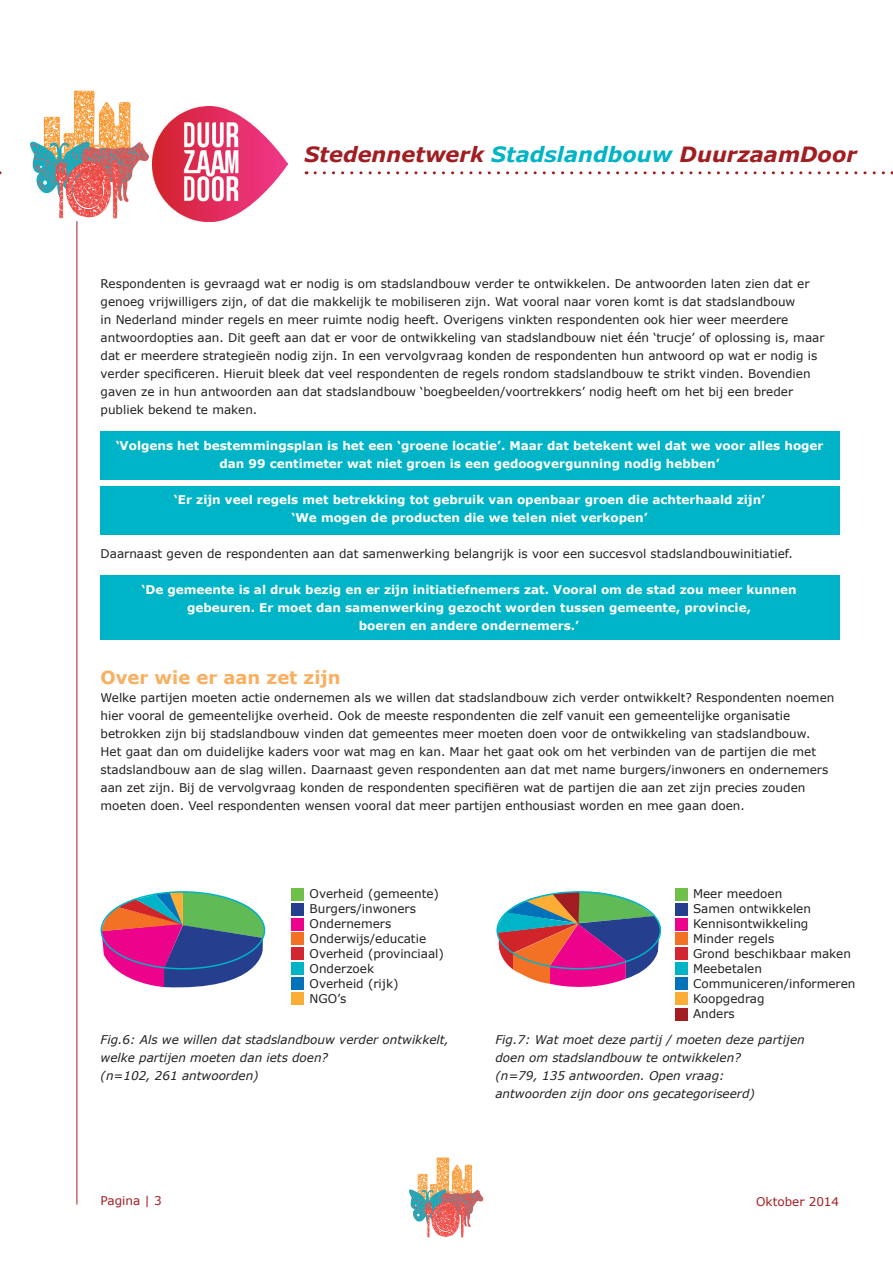
<style>
.page{position:relative;width:893px;height:1263px;background:#fff}
.page>*{position:absolute;margin:0;border:0;box-sizing:border-box;transform-origin:0 0}
.t1{font:italic 700 21px "Verdana";color:#a21d21}
.t2{font:700 18px "Verdana";color:#faaf60}
.t3{font:12px/15px "Verdana";color:#231f20}
.t4{font:700 12px/18px "Verdana";color:#fff;text-align:center}
.t5{font:italic 12px/18px "Verdana";color:#231f20}
.t6{font:12px "Verdana";color:#a21d21}
.s1{color:#00b4c7}
</style>
<div class="page">
<svg style="left:315px;top:171px;width:578px;height:3px"></svg>
<img style="left:409px;top:1157px;width:75px;height:81px">
<img style="left:30px;top:91px;width:119px;height:128px">
<img style="left:152px;top:107px;width:136px;height:114px">
<div style="left:101px;top:431px;width:739px;height:48px;background:#00b4c7"></div>
<div style="left:101px;top:486px;width:739px;height:49px;background:#00b4c7"></div>
<div style="left:101px;top:575px;width:739px;height:65px;background:#00b4c7"></div>
<hr style="left:77px;top:221px;width:1px;height:983px;background:#a21d21">
<div style="left:291px;top:947px;width:13px;height:12px;background:#d42532"></div>
<div style="left:291px;top:932px;width:13px;height:13px;background:#f37124"></div>
<div style="left:291px;top:918px;width:13px;height:12px;background:#ed028c"></div>
<div style="left:291px;top:903px;width:13px;height:13px;background:#253f8e"></div>
<div style="left:291px;top:888px;width:13px;height:13px;background:#6fbf49"></div>
<div style="left:291px;top:962px;width:13px;height:13px;background:#00b4c7"></div>
<div style="left:291px;top:977px;width:13px;height:13px;background:#0372bb"></div>
<div style="left:291px;top:992px;width:13px;height:13px;background:#fbad36"></div>
<div style="left:675px;top:947px;width:13px;height:12px;background:#d42532"></div>
<div style="left:675px;top:932px;width:13px;height:13px;background:#f37124"></div>
<div style="left:675px;top:918px;width:13px;height:12px;background:#ed028c"></div>
<div style="left:675px;top:903px;width:13px;height:13px;background:#253f8e"></div>
<div style="left:675px;top:888px;width:13px;height:13px;background:#6fbf49"></div>
<div style="left:675px;top:962px;width:13px;height:13px;background:#00b4c7"></div>
<div style="left:675px;top:977px;width:13px;height:13px;background:#0372bb"></div>
<div style="left:675px;top:992px;width:13px;height:13px;background:#fbad36"></div>
<div style="left:675px;top:1008px;width:13px;height:12px;background:#a21d21"></div>
<svg style="left:101px;top:891px;width:165px;height:97px"></svg>
<div style="left:101px;top:891px;width:164px;height:78px;border:2px solid #00b4c7;border-radius:50%"></div>
<svg style="left:497px;top:891px;width:165px;height:96px"></svg>
<div style="left:496px;top:891px;width:165px;height:78px;border:2px solid #00b4c7;border-radius:50%"></div>
<h1 class="t1" style="left:305px;top:139px;width:554px">Stedennetwerk <span class="s1">Stadslandbouw</span> DuurzaamDoor</h1>
<p class="t3" style="left:101px;top:275px;width:725px;line-height:18px">Respondenten is gevraagd wat er nodig is om stadslandbouw verder te ontwikkelen. De antwoorden laten zien dat er genoeg vrijwilligers zijn, of dat die makkelijk te mobiliseren zijn. Wat vooral naar voren komt is dat stadslandbouw<br>in Nederland minder regels en meer ruimte nodig heeft. Overigens vinkten respondenten ook hier weer meerdere antwoordopties aan. Dit geeft aan dat er voor de ontwikkeling van stadslandbouw niet één ‘trucje’ of oplossing is, maar dat er meerdere strategieën nodig zijn. In een vervolgvraag konden de respondenten hun antwoord op wat er nodig is verder specificeren. Hieruit bleek dat veel respondenten de regels rondom stadslandbouw te strikt vinden. Bovendien gaven ze in hun antwoorden aan dat stadslandbouw ‘boegbeelden/voortrekkers’ nodig heeft om het bij een breder publiek bekend te maken.</p>
<p class="t4" style="left:116px;top:436px;width:709px">‘Volgens het bestemmingsplan is het een ‘groene locatie’. Maar dat betekent wel dat we voor alles hoger dan 99 centimeter wat niet groen is een gedoogvergunning nodig hebben’</p>
<p class="t4" style="left:174px;top:490px;width:593px">‘Er zijn veel regels met betrekking tot gebruik van openbaar groen die achterhaald zijn’ ‘We mogen de producten die we telen niet verkopen’</p>
<p class="t3" style="left:101px;top:546px;width:694px">Daarnaast geven de respondenten aan dat samenwerking belangrijk is voor een succesvol stadslandbouwinitiatief.</p>
<p class="t4" style="left:142px;top:580px;width:657px">‘De gemeente is al druk bezig en er zijn initiatiefnemers zat. Vooral om de stad zou meer kunnen gebeuren. Er moet dan samenwerking gezocht worden tussen gemeente, provincie,<br>boeren en andere ondernemers.’</p>
<h2 class="t2" style="left:101px;top:665px;width:242px">Over wie er aan zet zijn</h2>
<p class="t3" style="left:101px;top:689px;width:735px;line-height:18px">Welke partijen moeten actie ondernemen als we willen dat stadslandbouw zich verder ontwikkelt? Respondenten noemen hier vooral de gemeentelijke overheid. Ook de meeste respondenten die zelf vanuit een gemeentelijke organisatie betrokken zijn bij stadslandbouw vinden dat gemeentes meer moeten doen voor de ontwikkeling van stadslandbouw.<br>Het gaat dan om duidelijke kaders voor wat mag en kan. Maar het gaat ook om het verbinden van de partijen die met stadslandbouw aan de slag willen. Daarnaast geven respondenten aan dat met name burgers/inwoners en ondernemers aan zet zijn. Bij de vervolgvraag konden de respondenten specifiëren wat de partijen die aan zet zijn precies zouden moeten doen. Veel respondenten wensen vooral dat meer partijen enthousiast worden en mee gaan doen.</p>
<p class="t3" style="left:310px;top:886px;width:136px">Overheid (gemeente)<br>Burgers/inwoners<br>Ondernemers<br>Onderwijs/educatie<br>Overheid (provinciaal)<br>Onderzoek<br>Overheid (rijk)<br>NGO’s</p>
<p class="t3" style="left:693px;top:886px;width:164px">Meer meedoen<br>Samen ontwikkelen<br>Kennisontwikkeling<br>Minder regels<br>Grond beschikbaar maken<br>Meebetalen<br>Communiceren/informeren<br>Koopgedrag<br>Anders</p>
<p class="t5" style="left:101px;top:1031px;width:350px">Fig.6: Als we willen dat stadslandbouw verder ontwikkelt, welke partijen moeten dan iets doen?<br>(n=102, 261 antwoorden)</p>
<p class="t5" style="left:495px;top:1031px;width:311px">Fig.7: Wat moet deze partij / moeten deze partijen doen om stadslandbouw te ontwikkelen?<br>(n=79, 135 antwoorden. Open vraag:<br>antwoorden zijn door ons gecategoriseerd)</p>
<p class="t6" style="left:101px;top:1192px;width:63px">Pagina | 3</p>
<p class="t6" style="left:756px;top:1193px;width:85px">Oktober 2014</p>
</div>
